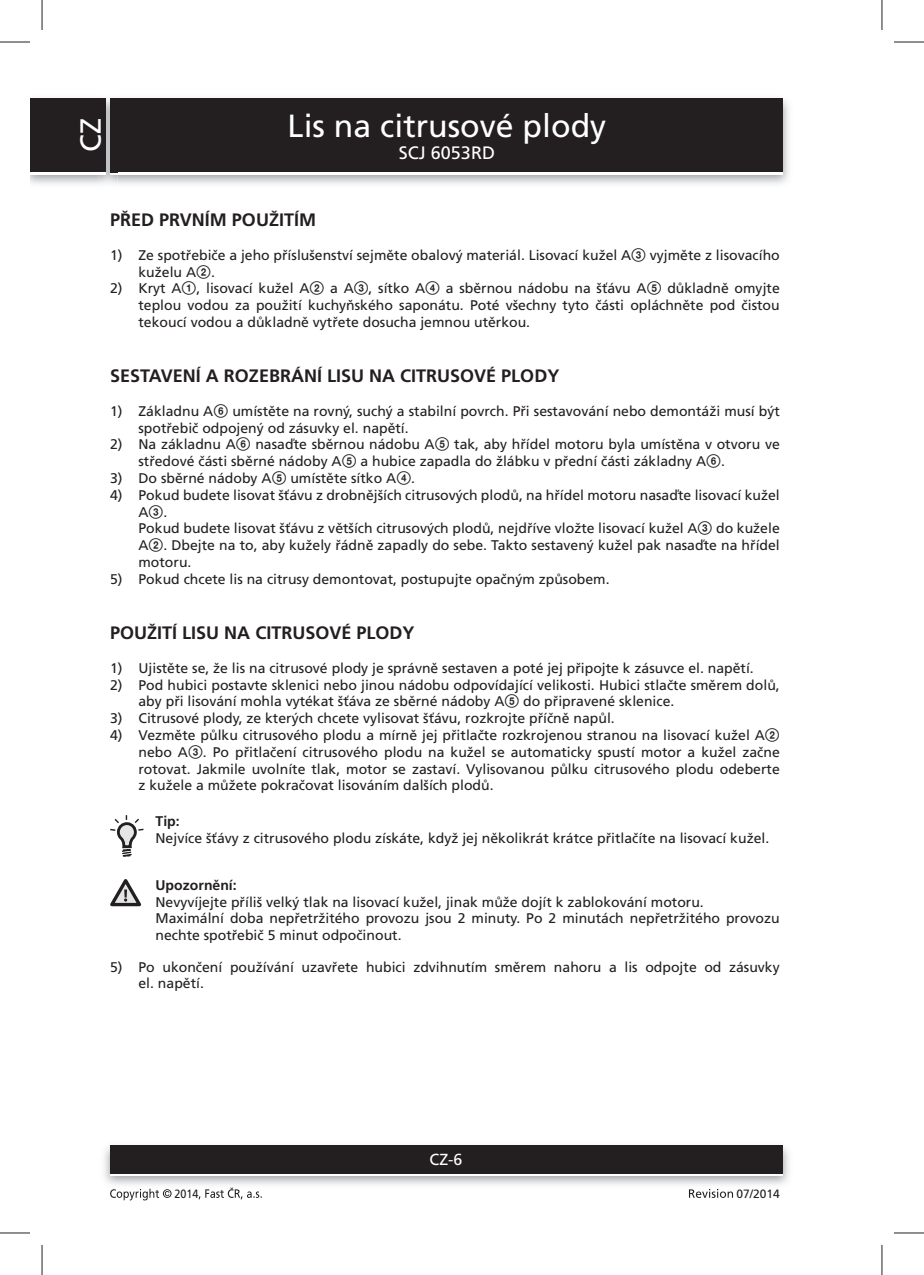
<style>
.page{position:relative;width:924px;height:1275px;background:#fff}
.page>*{position:absolute;margin:0;border:0;box-sizing:border-box;transform-origin:0 0}
.t1{font:32px "Frutiger CE";color:#fff}
.t2{font:29px "Frutiger CE";color:#fff}
.t3{font:700 18px "Frutiger CE";color:#231f20}
.t4{font:18px "Frutiger CE";color:#fff}
.t5{font:16px "Frutiger CE";color:#fff}
.t6{font:14px/16.8px "Frutiger CE";color:#231f20}
.t7{font:700 14px "Frutiger CE";color:#231f20}
.t8{font:12px "Frutiger CE";color:#231f20}
.t9{font:12px "Frutiger CE";color:#231f20;scale:.9 1}
.s1{font-family:"Zz 3"}
</style>
<div class="page">
<img style="left:31px;top:98px;width:758px;height:86px">
<div style="left:110px;top:101px;width:672px;height:74px;background:#fff"></div>
<div style="left:110px;top:99px;width:672px;height:73px;background:#231f20"></div>
<img style="left:104px;top:1145px;width:685px;height:40px">
<div style="left:110px;top:1148px;width:672px;height:28px;background:linear-gradient(to right,#fff,#fff)"></div>
<div style="left:110px;top:1145px;width:672px;height:28px;background:#231f20"></div>
<img style="left:99px;top:98px;width:18px;height:86px">
<img style="left:110px;top:172px;width:7px;height:3px">
<svg style="left:110px;top:99px;width:7px;height:2px"></svg>
<img style="left:110px;top:101px;width:7px;height:71px">
<div style="left:31px;top:101px;width:75px;height:74px;background:#fff"></div>
<div style="left:31px;top:99px;width:75px;height:73px;background:#231f20"></div>
<svg style="left:110px;top:1188px;width:61px;height:12px"></svg>
<svg style="left:198px;top:1187px;width:64px;height:12px"></svg>
<svg style="left:689px;top:1189px;width:43px;height:8px"></svg>
<svg style="left:110px;top:815px;width:34px;height:42px"></svg>
<svg style="left:110px;top:879px;width:32px;height:28px"></svg>
<hr style="left:0;top:42px;width:30px;height:1px;background:#231f20">
<hr style="left:893px;top:42px;width:30px;height:1px;background:#231f20">
<hr style="left:0;top:1232px;width:30px;height:1px;background:#231f20">
<hr style="left:893px;top:1232px;width:30px;height:1px;background:#231f20">
<hr style="left:42px;top:0;width:1px;height:30px;background:#231f20">
<hr style="left:42px;top:1245px;width:1px;height:30px;background:#231f20">
<hr style="left:881px;top:0;width:1px;height:30px;background:#231f20">
<hr style="left:881px;top:1245px;width:1px;height:30px;background:#231f20">
<h2 class="t2" style="left:79px;top:152px;width:35px;rotate:-90deg">CZ</h2>
<h1 class="t1" style="left:287px;top:113px;width:320px">Lis na citrusové plody</h1>
<p class="t4" style="left:398px;top:145px;width:98px">SCJ 6053RD</p>
<p class="t3" style="left:110px;top:213px;width:207px">PŘED PRVNÍM POUŽITÍM</p>
<p class="t6" style="left:138px;top:248px;width:642px;text-indent:-28px">1) Ze spotřebiče a jeho příslušenství sejměte obalový materiál. Lisovací kužel A<span class="s1">3</span> vyjměte z lisovacího kuželu A<span class="s1">2</span>.</p>
<p class="t6" style="left:138px;top:281px;width:642px;text-align:justify;text-indent:-28px">2) Kryt A<span class="s1">1</span>, lisovací kužel A<span class="s1">2</span> a A<span class="s1">3</span>, sítko A<span class="s1">4</span> a sběrnou nádobu na šťávu A<span class="s1">5</span> důkladně omyjte teplou vodou za použití kuchyňského saponátu. Poté všechny tyto části opláchněte pod čistou tekoucí vodou a důkladně vytřete dosucha jemnou utěrkou.</p>
<p class="t3" style="left:110px;top:369px;width:450px">SESTAVENÍ A ROZEBRÁNÍ LISU NA CITRUSOVÉ PLODY</p>
<p class="t6" style="left:138px;top:404px;width:642px;text-indent:-28px">1) Základnu A<span class="s1">6</span> umístěte na rovný, suchý a stabilní povrch. Při sestavování nebo demontáži musí být spotřebič odpojený od zásuvky el. napětí.</p>
<p class="t6" style="left:138px;top:437px;width:642px;text-indent:-28px">2) Na základnu A<span class="s1">6</span> nasaďte sběrnou nádobu A<span class="s1">5</span> tak, aby hřídel motoru byla umístěna v otvoru ve středové části sběrné nádoby A<span class="s1">5</span> a hubice zapadla do žlábku v přední části základny A<span class="s1">6</span>.</p>
<p class="t6" style="left:110px;top:471px;width:306px">3) Do sběrné nádoby A<span class="s1">5</span> umístěte sítko A<span class="s1">4</span>.</p>
<p class="t6" style="left:138px;top:488px;width:642px;text-indent:-28px">4) Pokud budete lisovat šťávu z drobnějších citrusových plodů, na hřídel motoru nasaďte lisovací kužel A<span class="s1">3</span>.<br>Pokud budete lisovat šťávu z větších citrusových plodů, nejdříve vložte lisovací kužel A<span class="s1">3</span> do kužele A<span class="s1">2</span>. Dbejte na to, aby kužely řádně zapadly do sebe. Takto sestavený kužel pak nasaďte na hřídel motoru.</p>
<p class="t6" style="left:110px;top:572px;width:500px">5) Pokud chcete lis na citrusy demontovat, postupujte opačným způsobem.</p>
<p class="t3" style="left:110px;top:625px;width:306px">POUŽITÍ LISU NA CITRUSOVÉ PLODY</p>
<p class="t6" style="left:110px;top:660px;width:645px">1) Ujistěte se, že lis na citrusové plody je správně sestaven a poté jej připojte k zásuvce el. napětí.</p>
<p class="t6" style="left:138px;top:677px;width:642px;text-indent:-28px">2) Pod hubici postavte sklenici nebo jinou nádobu odpovídající velikosti. Hubici stlačte směrem dolů, aby při lisování mohla vytékat šťáva ze sběrné nádoby A<span class="s1">5</span> do připravené sklenice.</p>
<p class="t6" style="left:110px;top:711px;width:506px">3) Citrusové plody, ze kterých chcete vylisovat šťávu, rozkrojte příčně napůl.</p>
<p class="t6" style="left:138px;top:728px;width:642px;text-align:justify;text-indent:-28px">4) Vezměte půlku citrusového plodu a mírně jej přitlačte rozkrojenou stranou na lisovací kužel A<span class="s1">2 </span>nebo A<span class="s1">3</span>. Po přitlačení citrusového plodu na kužel se automaticky spustí motor a kužel začne rotovat. Jakmile uvolníte tlak, motor se zastaví. Vylisovanou půlku citrusového plodu odeberte z kužele a můžete pokračovat lisováním dalších plodů.</p>
<p class="t7" style="left:155px;top:815px;width:26px">Tip:</p>
<p class="t6" style="left:155px;top:830px;width:615px">Nejvíce šťávy z citrusového plodu získáte, když jej několikrát krátce přitlačíte na lisovací kužel.</p>
<p class="t7" style="left:155px;top:879px;width:83px">Upozornění:</p>
<p class="t6" style="left:155px;top:894px;width:625px">Nevyvíjejte příliš velký tlak na lisovací kužel, jinak může dojít k zablokování motoru.<br>Maximální doba nepřetržitého provozu jsou 2 minuty. Po 2 minutách nepřetržitého provozu nechte spotřebič 5 minut odpočinout.</p>
<p class="t6" style="left:138px;top:959px;width:642px;text-indent:-28px">5) Po ukončení používání uzavřete hubici zdvihnutím směrem nahoru a lis odpojte od zásuvky el. napětí.</p>
<p class="t5" style="left:429px;top:1153px;width:34px">CZ-6</p>
<p class="t9" style="left:174px;top:1188px;width:28px">2014</p>
<p class="t8" style="left:736px;top:1188px;width:45px">07/2014</p>
</div>
